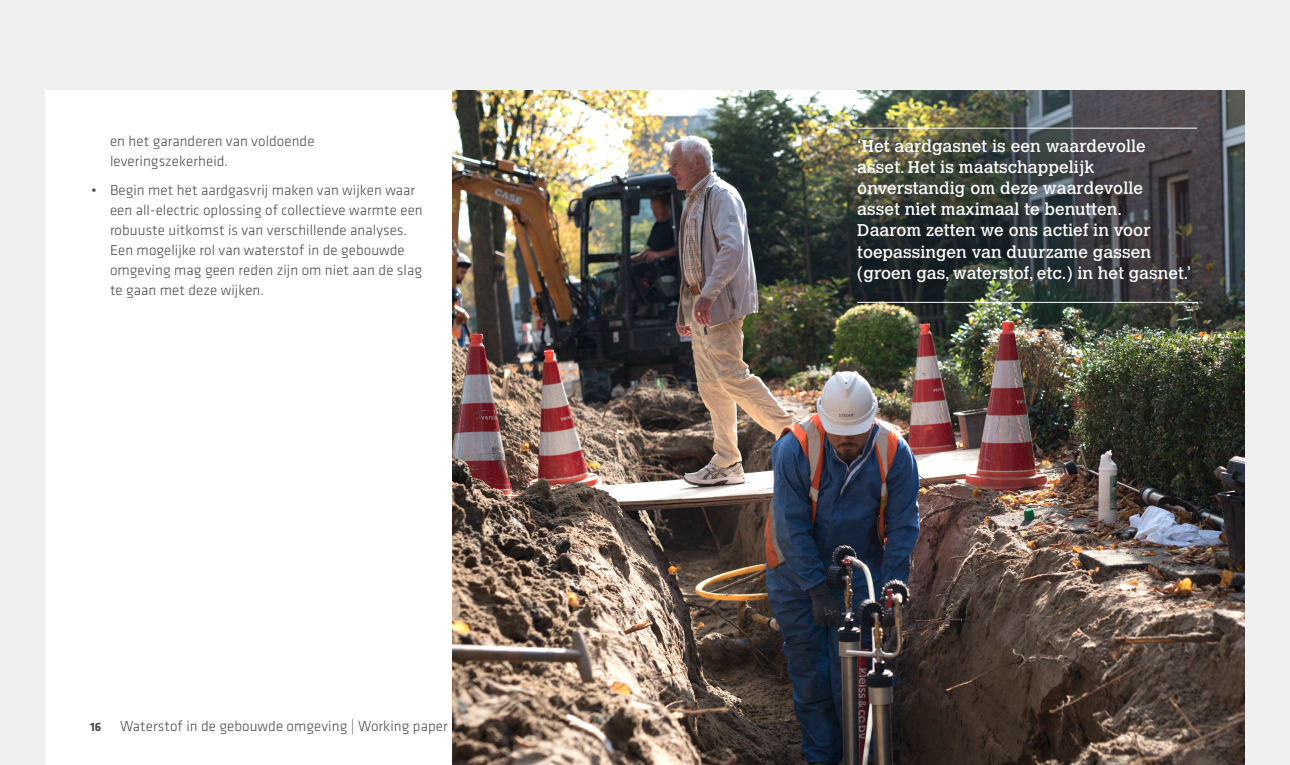
<style>
.page{position:relative;width:1290px;height:765px;background:#f0f0f0}
.page>*{position:absolute;margin:0;border:0;box-sizing:border-box;transform-origin:0 0}
.t1{font:16.88px/21.2px "Calvert";letter-spacing:.005em;color:#fff}
.t2{font:300 15px/20px "Klavika";letter-spacing:.005em;color:#4c4c4c}
.t3{font:700 12.5px "Klavika";color:#4c4c4c}
</style>
<div class="page">
<div style="left:45px;top:90px;width:1200px;height:675px;background:#fff"></div>
<img style="left:452px;top:90px;width:793px;height:675px">
<hr style="left:857px;top:128px;width:340px;height:1px;background:#fff">
<hr style="left:857px;top:302px;width:340px;height:1px;background:#fff">
<p class="t2" style="left:110px;top:132px;width:206px">en het garanderen van voldoende leveringszekerheid.</p>
<p class="t2" style="left:110px;top:180px;width:314px;text-indent:-19px">• Begin met het aardgasvrij maken van wijken waar een all-electric oplossing of collectieve warmte een robuuste uitkomst is van verschillende analyses.<br>Een mogelijke rol van waterstof in de gebouwde omgeving mag geen reden zijn om niet aan de slag te gaan met deze wijken.</p>
<p class="t3" style="left:90px;top:720px;width:13px">16</p>
<p class="t2" style="left:120px;top:717px;width:329px">Waterstof in de gebouwde omgeving | Working paper</p>
<p class="t1" style="left:857px;top:135px;width:336px">‘Het aardgasnet is een waardevolle asset. Het is maatschappelijk onverstandig om deze waardevolle<br>asset niet maximaal te benutten.<br>Daarom zetten we ons actief in voor toepassingen van duurzame gassen (groen gas, waterstof, etc.) in het gasnet.’</p>
</div>
